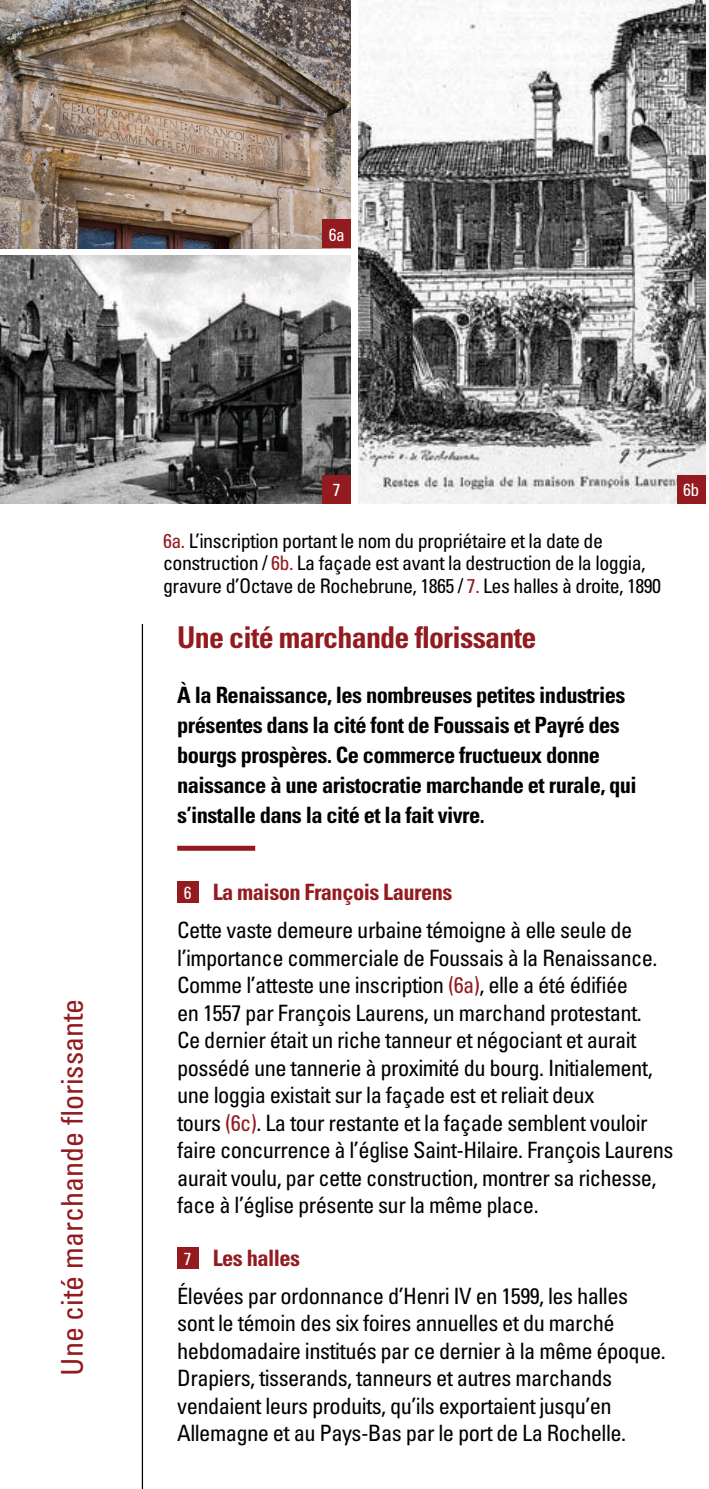
<style>
.page{position:relative;width:709px;height:1489px;background:#fff}
.page>*{position:absolute;margin:0;border:0;box-sizing:border-box;transform-origin:0 0}
.t1{font:condensed 30px "Univers LTCYR 57";color:#931b20}
.t2{font:30px "Univers LTCYR 67 Bold Cond";letter-spacing:-.025em;color:#931b20}
.t3{font:condensed 22.5px/27.5px "Univers LTCYR 57";letter-spacing:-.025em;color:#000}
.t4{font:22.5px/30px "Univers LTCYR 67 Bold Cond";letter-spacing:-.025em;color:#000}
.t5{font:22.5px "Univers LTCYR 67 Bold Cond";letter-spacing:-.025em;color:#931b20}
.t6{font:condensed 20px/22.5px "Univers LTCYR 57";letter-spacing:-.025em;color:#000}
.t7{font:condensed 17.5px "Univers LTCYR 57";color:#fff}
.s1{color:#931b20}
</style>
<div class="page">
<img style="left:358px;top:0;width:347px;height:503px">
<hr style="left:142px;top:624px;width:1px;height:864px;background:#000">
<img style="left:0;top:255px;width:351px;height:248px">
<img style="left:0;top:0;width:351px;height:248px">
<div style="left:677px;top:475px;width:28px;height:28px;background:#931b20"></div>
<div style="left:322px;top:220px;width:29px;height:28px;background:#931b20"></div>
<div style="left:177px;top:845px;width:78px;height:5px;background:#931b20"></div>
<div style="left:177px;top:881px;width:21px;height:21px;background:#931b20"></div>
<div style="left:177px;top:1246px;width:21px;height:22px;background:#931b20"></div>
<div style="left:322px;top:475px;width:29px;height:28px;background:#931b20"></div>
<p class="t7" style="left:329px;top:224px;width:18px">6a</p>
<h1 class="t1" style="left:53px;top:1375px;width:378px;rotate:-90deg">Une cité marchande florissante</h1>
<p class="t7" style="left:329px;top:479px;width:18px">6c</p>
<p class="t7" style="left:683px;top:479px;width:18px">6b</p>
<p class="t7" style="left:333px;top:479px;width:9px">7</p>
<p class="t6" style="left:163px;top:529px;width:499px"><span class="s1">6a.</span> L’inscription portant le nom du propriétaire et la date de construction / <span class="s1">6b.</span> La façade est avant la destruction de la loggia, gravure d’Octave de Rochebrune, 1865 / <span class="s1">7.</span> Les halles à droite, 1890</p>
<h1 class="t2" style="left:177px;top:619px;width:360px">Une cité marchande florissante</h1>
<p class="t4" style="left:177px;top:679px;width:461px">À la Renaissance, les nombreuses petites industries présentes dans la cité font de Foussais et Payré des bourgs prospères. Ce commerce fructueux donne naissance à une aristocratie marchande et rurale, qui s’installe dans la cité et la fait vivre.</p>
<p class="t5" style="left:213px;top:878px;width:241px">La maison François Laurens</p>
<p class="t3" style="left:177px;top:915px;width:498px">Cette vaste demeure urbaine témoigne à elle seule de l’importance commerciale de Foussais à la Renaissance.<br>Comme l’atteste une inscription <span class="s1">(6a)</span>, elle a été édifiée<br>en 1557 par François Laurens, un marchand protestant.<br>Ce dernier était un riche tanneur et négociant et aurait possédé une tannerie à proximité du bourg. Initialement, une loggia existait sur la façade est et reliait deux<br>tours <span class="s1">(6c)</span>. La tour restante et la façade semblent vouloir faire concurrence à l’église Saint-Hilaire. François Laurens aurait voulu, par cette construction, montrer sa richesse, face à l’église présente sur la même place.</p>
<p class="t5" style="left:213px;top:1243px;width:89px">Les halles</p>
<p class="t3" style="left:177px;top:1281px;width:490px">Élevées par ordonnance d’Henri IV en 1599, les halles sont le témoin des six foires annuelles et du marché hebdomadaire institués par ce dernier à la même époque.<br>Drapiers, tisserands, tanneurs et autres marchands vendaient leurs produits, qu’ils exportaient jusqu’en Allemagne et au Pays-Bas par le port de La Rochelle.</p>
<p class="t7" style="left:184px;top:881px;width:9px">6</p>
<p class="t7" style="left:184px;top:1247px;width:9px">7</p>
</div>
